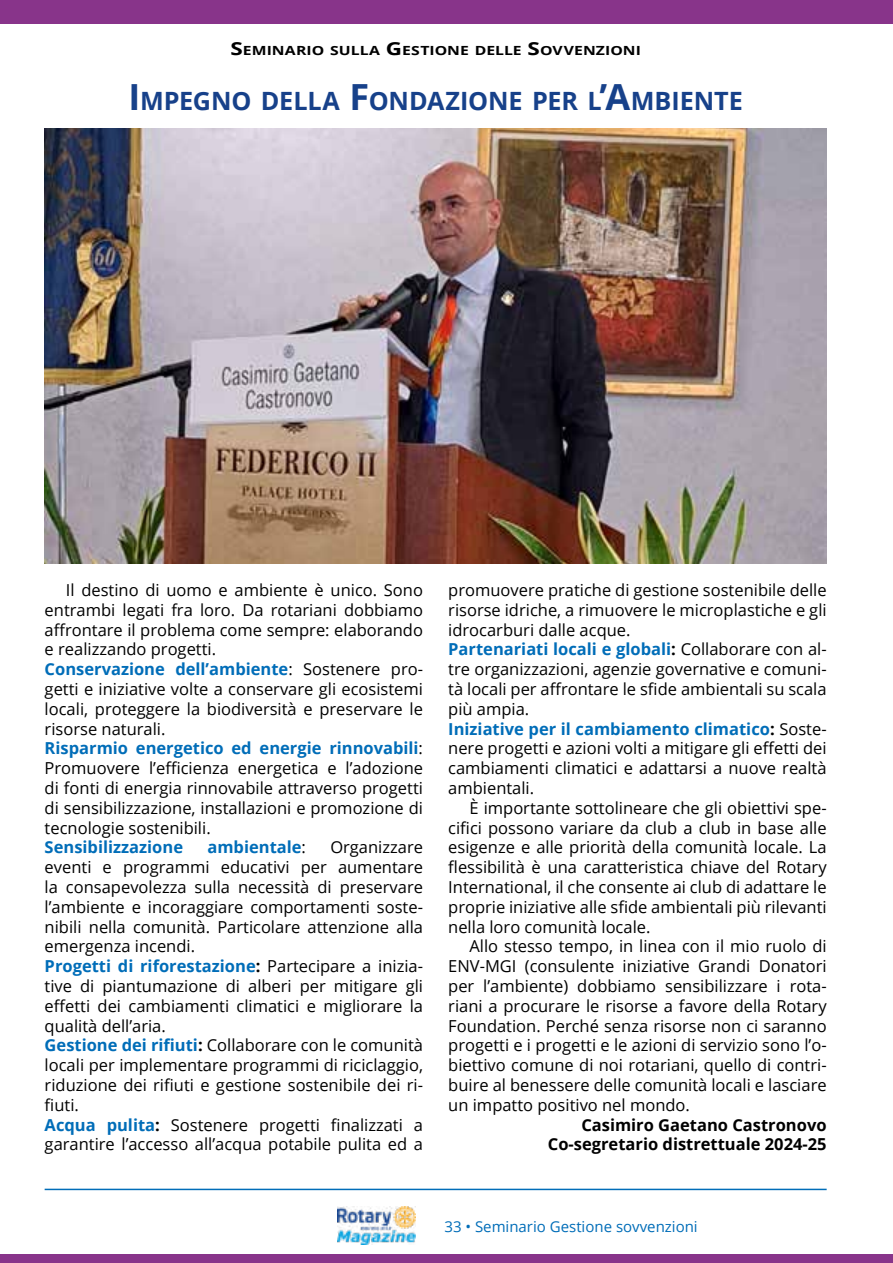
<style>
.page{position:relative;width:893px;height:1263px;background:#fff}
.page>*{position:absolute;margin:0;border:0;box-sizing:border-box;transform-origin:0 0}
.t1{font:700 25.2px "Open Sans";letter-spacing:-.005em;color:#17418a}
.t2{font:16.5px/19.8px "Open Sans";color:#000}
.t3{font:700 16.5px "Open Sans";color:#006db8}
.t4{font:700 16.5px "Open Sans";color:#000}
.t5{font:15px "Open Sans";color:#006db8}
.t6{font:700 12.6px "Open Sans";color:#000;scale:1.25 1}
.s1{font-size:18px}
.s2{font-size:36px}
.s3{font-weight:700;color:#006db8}
.s4{font-weight:400;color:#000}
.s5{font-weight:700}
.s6{color:#000}
</style>
<div class="page">
<img style="left:337px;top:1206px;width:79px;height:39px">
<hr style="left:45px;top:1189px;width:782px;height:1px;background:#006db8">
<div style="left:0;top:1254px;width:893px;height:9px;background:#88348a"></div>
<div style="left:0;top:0;width:893px;height:23px;background:#88348a"></div>
<img style="left:45px;top:129px;width:782px;height:434px">
<p class="t6" style="left:230px;top:42px;width:330px"><span class="s1">S</span>EMINARIO SULLA <span class="s1">G</span>ESTIONE DELLE <span class="s1">S</span>OVVENZIONI</p>
<p class="t1" style="left:128px;top:83px;width:616px"><span class="s2">I</span> MPEGNO DELLA <span class="s2">F</span>ONDAZIONE PER L<span class="s2">’A</span>MBIENTE</p>
<p class="t2" style="left:45px;top:580px;width:380px;text-indent:21px">Il destino di uomo e ambiente è unico. Sono entrambi legati fra loro. Da rotariani dobbiamo affrontare il problema come sempre: elaborando e realizzando progetti.<br><span class="s3">Conservazione dell’ambiente</span>: Sostenere pro&shy;getti e iniziative volte a conservare gli ecosistemi locali, proteggere la biodiversità e preservare le risorse naturali.<br><span class="s3">Risparmio energetico ed energie rinnovabili</span>:<br>Promuovere l’efficienza energetica e l’adozione di fonti di energia rinnovabile attraverso progetti di sensibilizzazione, installazioni e promozione di tecnologie sostenibili.<br><span class="s3">Sensibilizzazione</span></p>
<p class="t3" style="left:207px;top:836px;width:100px">ambientale<span class="s4">:</span></p>
<p class="t2" style="left:45px;top:837px;width:380px;text-indent:286px">Organizzare eventi e programmi educativi per aumentare la consapevolezza sulla necessità di preservare l’ambiente e incoraggiare comportamenti soste&shy;nibili nella comunità. Particolare attenzione alla emergenza incendi.<br><span class="s3">Progetti di riforestazione</span><span class="s5">:</span> Partecipare a inizia&shy;tive di piantumazione di alberi per mitigare gli effetti dei cambiamenti climatici e migliorare la qualità dell’aria.<br><span class="s3">Gestione dei rifiuti</span><span class="s5">:</span> Collaborare con le comunità locali per implementare programmi di riciclaggio, riduzione dei rifiuti e gestione sostenibile dei ri&shy;fiuti.<br><span class="s3">Acqua pulita</span><span class="s5">:</span> Sostenere progetti finalizzati a garantire l’accesso all’acqua potabile pulita ed a</p>
<p class="t2" style="left:448px;top:580px;width:380px">promuovere pratiche di gestione sostenibile delle</p>
<p class="t2" style="left:448px;top:599px;width:380px">risorse idriche, a rimuovere le microplastiche e gli</p>
<p class="t2" style="left:448px;top:619px;width:184px">idrocarburi dalle acque.</p>
<p class="t3" style="left:448px;top:638px;width:380px">Partenariati locali e globali<span class="s6">:</span> <span class="s4">Collaborare con al-</span></p>
<p class="t2" style="left:448px;top:659px;width:380px">tre organizzazioni, agenzie governative e comuni-</p>
<p class="t2" style="left:448px;top:679px;width:380px">tà locali per affrontare le sfide ambientali su scala</p>
<p class="t2" style="left:448px;top:698px;width:83px">più ampia.</p>
<p class="t3" style="left:448px;top:717px;width:380px">Iniziative per il cambiamento climatico<span class="s6">:</span> <span class="s4">Soste-</span></p>
<p class="t2" style="left:448px;top:738px;width:380px">nere progetti e azioni volti a mitigare gli effetti dei</p>
<p class="t2" style="left:448px;top:758px;width:380px">cambiamenti climatici e adattarsi a nuove realtà</p>
<p class="t2" style="left:448px;top:778px;width:87px">ambientali.</p>
<p class="t2" style="left:469px;top:797px;width:359px">È importante sottolineare che gli obiettivi spe-</p>
<p class="t2" style="left:448px;top:817px;width:380px">cifici possono variare da club a club in base alle</p>
<p class="t2" style="left:448px;top:837px;width:380px">esigenze e alle priorità della comunità locale. La</p>
<p class="t2" style="left:448px;top:857px;width:380px">flessibilità è una caratteristica chiave del Rotary</p>
<p class="t2" style="left:448px;top:877px;width:380px">International, il che consente ai club di adattare le</p>
<p class="t2" style="left:448px;top:896px;width:380px">proprie iniziative alle sfide ambientali più rilevanti</p>
<p class="t2" style="left:448px;top:916px;width:204px">nella loro comunità locale.</p>
<p class="t2" style="left:469px;top:936px;width:359px">Allo stesso tempo, in linea con il mio ruolo di</p>
<p class="t2" style="left:448px;top:956px;width:380px">ENV-MGI (consulente iniziative Grandi Donatori</p>
<p class="t2" style="left:448px;top:976px;width:380px">per l’ambiente) dobbiamo sensibilizzare i rota-</p>
<p class="t2" style="left:448px;top:995px;width:380px">riani a procurare le risorse a favore della Rotary</p>
<p class="t2" style="left:448px;top:1015px;width:380px">Foundation. Perché senza risorse non ci saranno</p>
<p class="t2" style="left:448px;top:1035px;width:380px">progetti e i progetti e le azioni di servizio sono l’o-</p>
<p class="t2" style="left:448px;top:1055px;width:380px">biettivo comune di noi rotariani, quello di contri-</p>
<p class="t2" style="left:448px;top:1075px;width:380px">buire al benessere delle comunità locali e lasciare</p>
<p class="t2" style="left:448px;top:1094px;width:243px">un impatto positivo nel mondo.</p>
<p class="t4" style="left:581px;top:1113px;width:247px">Casimiro Gaetano Castronovo</p>
<p class="t4" style="left:548px;top:1133px;width:280px">Co-segretario distrettuale 2024-25</p>
<p class="t5" style="left:444px;top:1216px;width:255px">33 • Seminario Gestione sovvenzioni</p>
</div>
